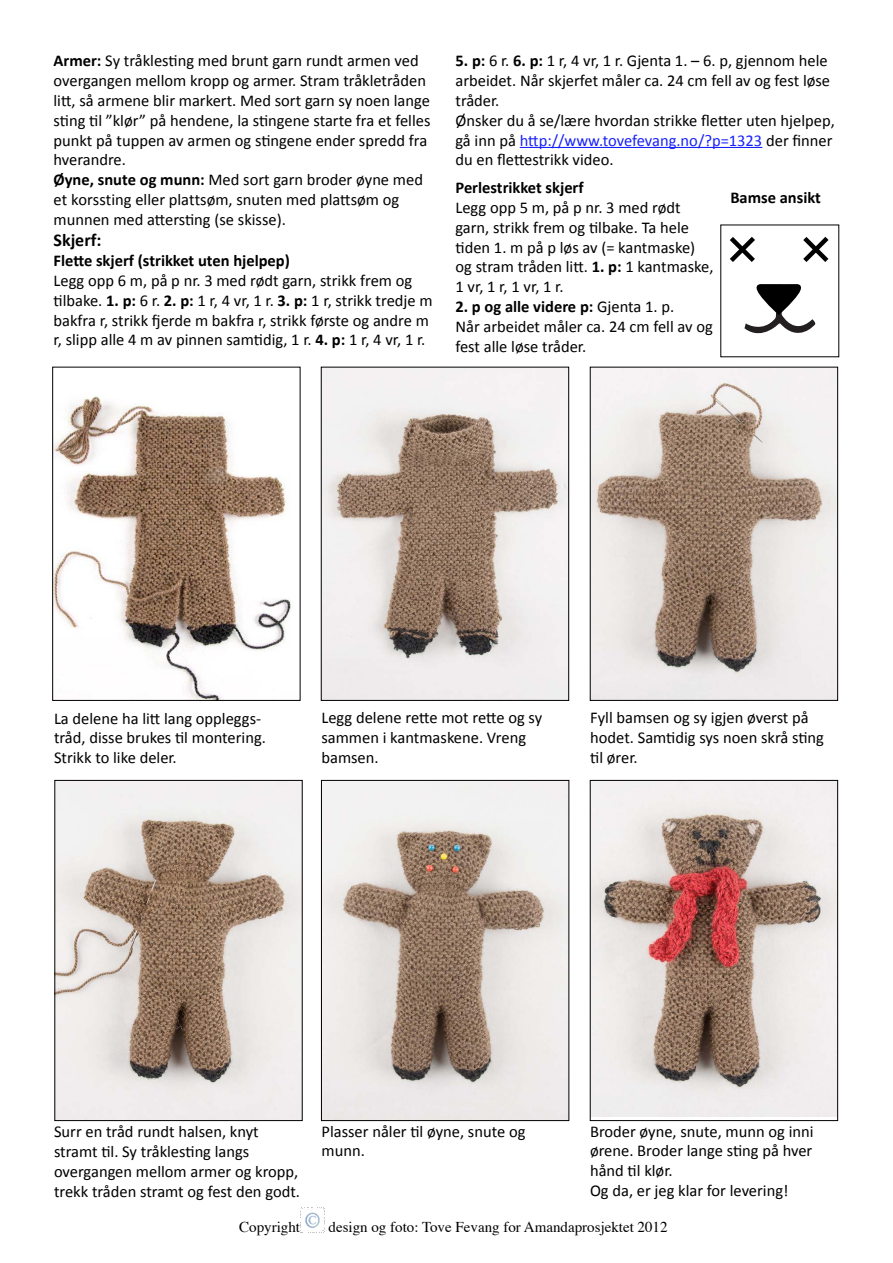
<style>
.page{position:relative;width:893px;height:1263px;background:#fff}
.page>*{position:absolute;margin:0;border:0;box-sizing:border-box;transform-origin:0 0}
.t1{font:700 18px "Calibri";color:#000}
.t2{font:16.5px/19.8px "Calibri";color:#000}
.t3{font:700 16.5px "Calibri";color:#000}
.t4{font:15px "Times";color:#000}
.s1{font-weight:700}
.s2{color:#1922fb}
</style>
<div class="page">
<hr style="left:520px;top:147px;width:242px;height:1px;background:#1922fb">
<img style="left:300px;top:1208px;width:25px;height:24px">
<img style="left:54px;top:396px;width:237px;height:303px">
<div style="left:52px;top:367px;width:248px;height:334px;border:1px solid #000"></div>
<img style="left:592px;top:369px;width:244px;height:330px">
<div style="left:590px;top:367px;width:248px;height:334px;border:1px solid #000"></div>
<img style="left:323px;top:782px;width:244px;height:337px">
<div style="left:321px;top:780px;width:248px;height:341px;border:1px solid #000"></div>
<img style="left:592px;top:782px;width:244px;height:334px">
<div style="left:590px;top:780px;width:248px;height:341px;border:1px solid #000"></div>
<img style="left:57px;top:782px;width:243px;height:337px">
<div style="left:55px;top:780px;width:247px;height:341px;border:1px solid #000"></div>
<svg style="left:729px;top:236px;width:26px;height:26px"></svg>
<svg style="left:803px;top:236px;width:26px;height:26px"></svg>
<svg style="left:744px;top:284px;width:71px;height:50px"></svg>
<img style="left:323px;top:369px;width:244px;height:330px">
<div style="left:321px;top:367px;width:248px;height:334px;border:1px solid #000"></div>
<p class="t2" style="left:54px;top:50px;width:378px"><span class="s1">Armer:</span> Sy tråklesting med brunt garn rundt armen ved overgangen mellom kropp og armer. Stram tråkletråden litt, så armene blir markert. Med sort garn sy noen lange sting til ”klør” på hendene, la stingene starte fra et felles punkt på tuppen av armen og stingene ender spredd fra hverandre.<br><span class="s1">Øyne, snute og munn:</span> Med sort garn broder øyne med et korssting eller plattsøm, snuten med plattsøm og munnen med attersting (se skisse).</p>
<p class="t1" style="left:54px;top:229px;width:49px">Skjerf:</p>
<p class="t3" style="left:54px;top:250px;width:238px">Flette skjerf (strikket uten hjelpep)</p>
<p class="t2" style="left:54px;top:270px;width:381px">Legg opp 6 m, på p nr. 3 med rødt garn, strikk frem og tilbake. <span class="s1">1. p:</span> 6 r. <span class="s1">2. p:</span> 1 r, 4 vr, 1 r. <span class="s1">3. p:</span> 1 r, strikk tredje m bakfra r, strikk fjerde m bakfra r, strikk første og andre m r, slipp alle 4 m av pinnen samtidig, 1 r. <span class="s1">4. p:</span> 1 r, 4 vr, 1 r.</p>
<p class="t2" style="left:455px;top:50px;width:381px"><span class="s1">5. p:</span> 6 r. <span class="s1">6. p:</span> 1 r, 4 vr, 1 r. Gjenta 1. – 6. p, gjennom hele arbeidet. Når skjerfet måler ca. 24 cm fell av og fest løse tråder.<br>Ønsker du å se/lære hvordan strikke fletter uten hjelpep, gå inn på <span class="s2">http://www.tovefevang.no/?p=1323</span> der finner du en flettestrikk video.</p>
<p class="t3" style="left:455px;top:178px;width:130px">Perlestrikket skjerf</p>
<p class="t2" style="left:455px;top:197px;width:260px">Legg opp 5 m, på p nr. 3 med rødt garn, strikk frem og tilbake. Ta hele tiden 1. m på p løs av (= kantmaske) og stram tråden litt. <span class="s1">1. p:</span> 1 kantmaske,<br>1 vr, 1 r, 1 vr, 1 r.</p>
<p class="t2" style="left:455px;top:296px;width:259px"><span class="s1">2. p og alle videre p:</span> Gjenta 1. p.<br>Når arbeidet måler ca. 24 cm fell av og fest alle løse tråder.</p>
<p class="t3" style="left:730px;top:188px;width:92px">Bamse ansikt</p>
<p class="t2" style="left:54px;top:707px;width:213px">La delene ha litt lang oppleggs&shy;tråd, disse brukes til montering.<br>Strikk to like deler.</p>
<p class="t2" style="left:321px;top:707px;width:222px">Legg delene rette mot rette og sy sammen i kantmaskene. Vreng bamsen.</p>
<p class="t2" style="left:590px;top:707px;width:235px">Fyll bamsen og sy igjen øverst på hodet. Samtidig sys noen skrå sting til ører.</p>
<p class="t2" style="left:54px;top:1121px;width:248px">Surr en tråd rundt halsen, knyt stramt til. Sy tråklesting langs overgangen mellom armer og kropp, trekk tråden stramt og fest den godt.</p>
<p class="t2" style="left:321px;top:1120px;width:205px">Plasser nåler til øyne, snute og munn.</p>
<p class="t2" style="left:590px;top:1120px;width:225px">Broder øyne, snute, munn og inni ørene. Broder lange sting på hver hånd til klør.<br>Og da, er jeg klar for levering!</p>
<p class="t4" style="left:239px;top:1213px;width:62px">Copyright</p>
<p class="t4" style="left:329px;top:1213px;width:341px">design og foto: Tove Fevang for Amandaprosjektet 2012</p>
</div>
